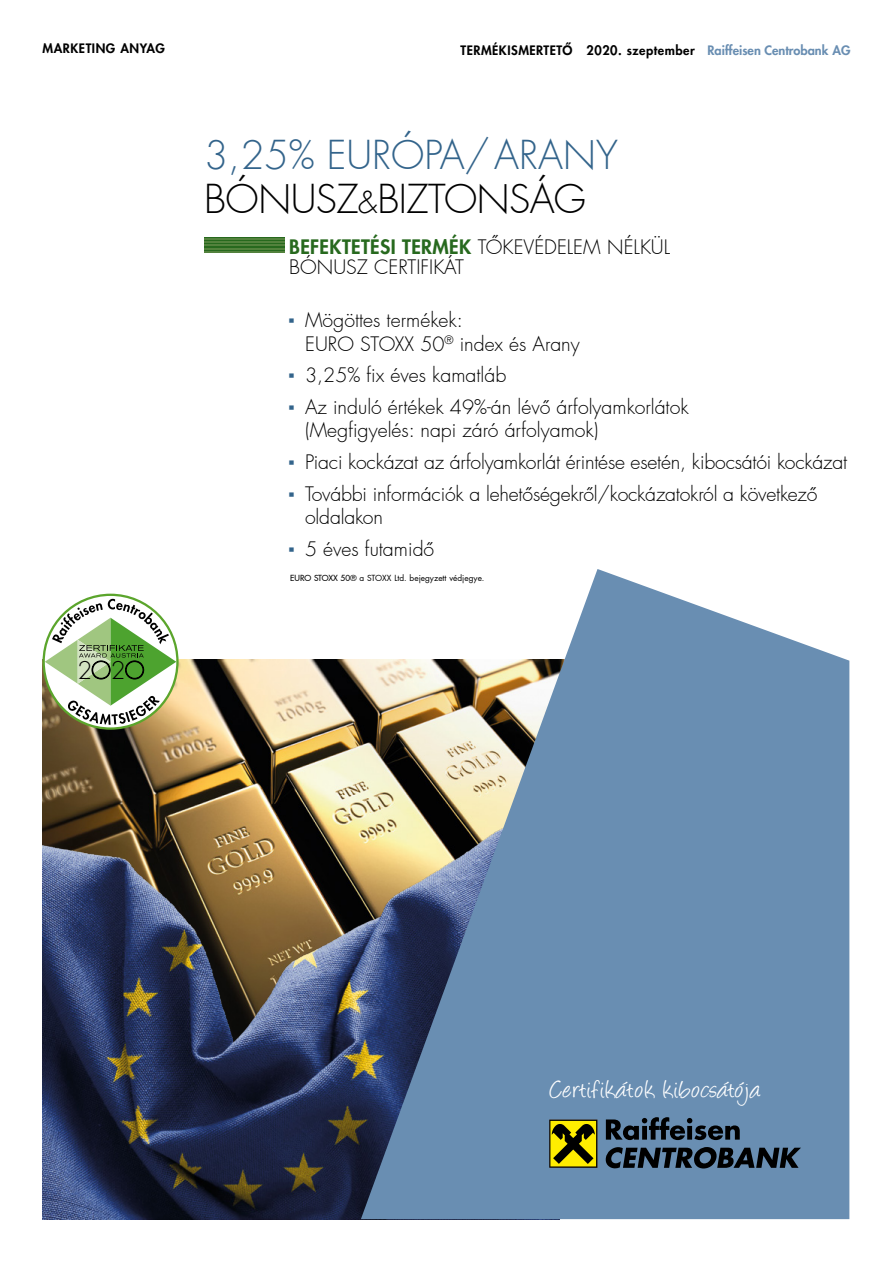
<style>
.page{position:relative;width:893px;height:1263px;background:#fff}
.page>*{position:absolute;margin:0;border:0;box-sizing:border-box;transform-origin:0 0}
.t1{font:300 39px/43.5px "Futura LT Pro";letter-spacing:-.015em;color:#33648b}
.t2{font:28.5px "Angelina";letter-spacing:.025em;color:#fff}
.t3{font:300 23.7px "Futura LT Pro";color:#000}
.t4{font:300 19.5px/23.2px "Futura LT Pro";letter-spacing:-.01em;color:#000}
.t5{font:800 12.75px "Futura LT Pro";letter-spacing:.04em;color:#000}
.t6{font:8.25px "Futura LT Pro";color:#000}
.s1{color:#698eb2}
.s2{color:#000}
.s3{font-size:30px;color:#000}
.s4{font-weight:800;color:#27691e}
.s5{font-family:"Trebuchet MS";font-weight:400;color:#33648b}
.s6{font-weight:500}
</style>
<div class="page">
<div style="left:204px;top:238px;width:80px;height:15px;background:#27691e"></div>
<hr style="left:204px;top:251px;width:80px;height:2px;background:#53823d">
<hr style="left:204px;top:244px;width:80px;height:2px;background:#53823d">
<img style="left:43px;top:660px;width:318px;height:122px">
<img style="left:43px;top:782px;width:318px;height:437px">
<svg style="left:45px;top:599px;width:131px;height:126px"></svg>
<hr style="left:204px;top:248px;width:80px;height:2px;background:#53823d">
<svg style="left:361px;top:569px;width:488px;height:650px;background:#7f98b0"></svg>
<svg style="left:549px;top:1119px;width:48px;height:49px"></svg>
<div style="left:550px;top:1121px;width:46px;height:45px;background:#ffed00"></div>
<svg style="left:552px;top:1124px;width:43px;height:40px"></svg>
<svg style="left:606px;top:1117px;width:134px;height:23px;background:#384c60"></svg>
<svg style="left:605px;top:1146px;width:226px;height:41px;background:#4e6a85"></svg>
<hr style="left:204px;top:241px;width:80px;height:2px;background:#53823d">
<hr style="left:204px;top:238px;width:80px;height:2px;background:#53823d">
<p class="t5" style="left:43px;top:39px;width:124px">MARKETING ANYAG</p>
<p class="t3" style="left:77px;top:655px;width:50px">2 2</p>
<p class="t5" style="left:460px;top:41px;width:392px">TERMÉKISMERTETŐ 2020. szeptember <span class="s1">Raiffeisen Centrobank AG</span></p>
<h1 class="t1" style="left:204px;top:133px;width:415px">3,25% EURÓPA/ARANY<br><span class="s2">BÓNUSZ</span><span class="s3">&amp;</span><span class="s2">BIZTONSÁG</span></h1>
<p class="t4" style="left:289px;top:237px;width:382px;line-height:20.1px"><span class="s4">BEFEKTETÉSI TERMÉK</span> TŐKEVÉDELEM NÉLKÜL<br>BÓNUSZ CERTIFIKÁT</p>
<p class="t4" style="left:305px;top:309px;width:276px;text-indent:-17px"><span class="s5">▪</span> Mögöttes termékek:<br>EURO STOXX 50<sup>®</sup> index és Arany</p>
<p class="t4" style="left:288px;top:364px;width:220px"><span class="s5">▪</span> 3,25% fix éves kamatláb</p>
<p class="t4" style="left:305px;top:396px;width:385px;text-indent:-17px"><span class="s5">▪</span> Az induló értékek 49%-án lévő árfolyamkorlátok (Megfigyelés: napi záró árfolyamok)</p>
<p class="t4" style="left:288px;top:451px;width:561px"><span class="s5">▪</span> Piaci kockázat az árfolyamkorlát érintése esetén, kibocsátói kockázat</p>
<p class="t4" style="left:305px;top:482px;width:514px;text-indent:-17px"><span class="s5">▪</span> További információk a lehetőségekről/kockázatokról a következő oldalakon</p>
<p class="t4" style="left:288px;top:537px;width:148px"><span class="s5">▪</span> 5 éves futamidő</p>
<p class="t6" style="left:290px;top:572px;width:196px"><span class="s6">EURO STOXX 50</span>® a STOXX Ltd. bejegyzett védjegye.</p>
<h2 class="t2" style="left:550px;top:1077px;width:211px">Certifikátok kibocsátója</h2>
</div>
